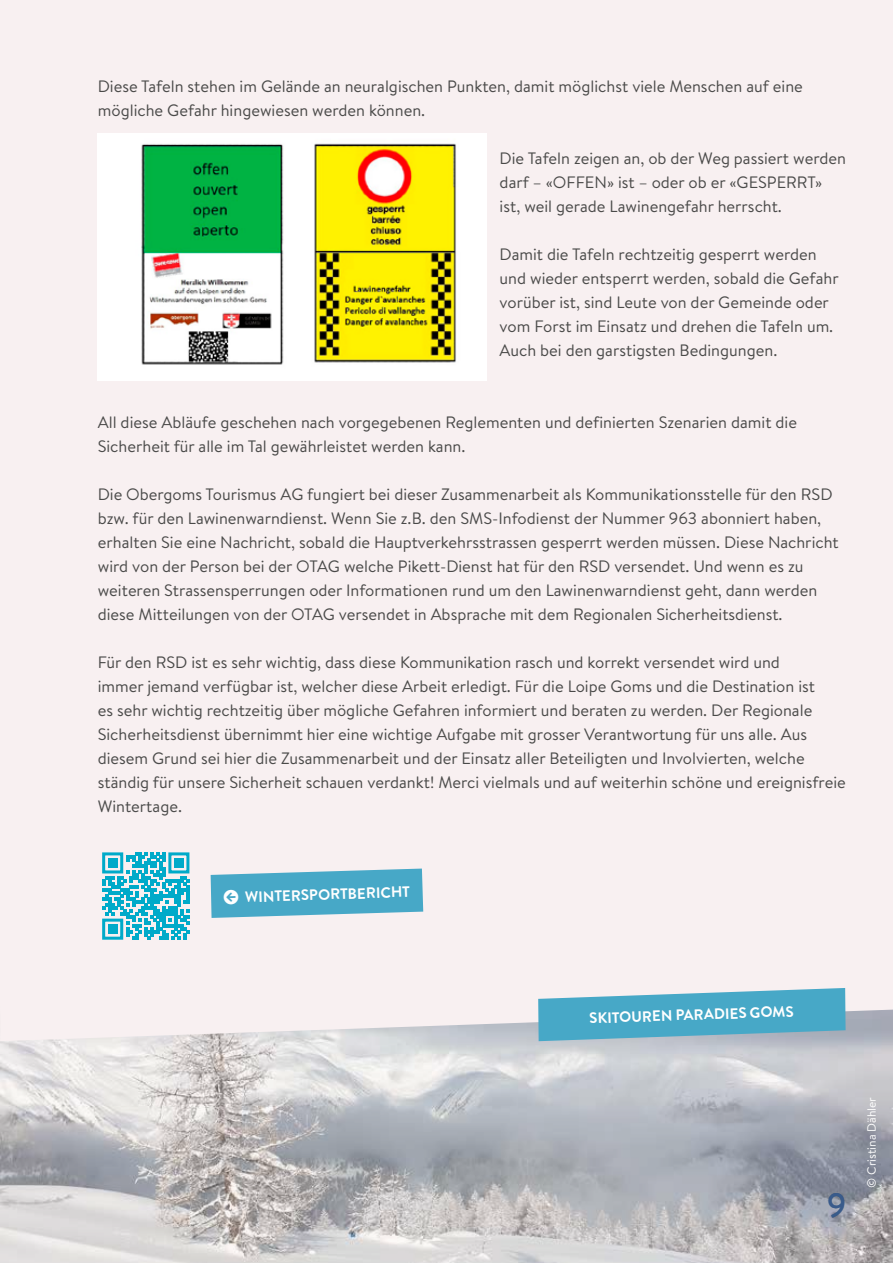
<style>
.page{position:relative;width:893px;height:1263px;background:#f8f0f1}
.page>*{position:absolute;margin:0;border:0;box-sizing:border-box;transform-origin:0 0}
.t1{font:500 34.5px "Brandon Grotesque";color:#395b8b}
.t2{font:16.5px/24px "Brandon Text";color:#4a4a49}
.t3{font:700 15px "Brandon Grotesque";color:#fff}
.t4{font:12px "Brandon Text";color:#fff}
</style>
<div class="page">
<img style="left:0;top:1041px;width:893px;height:222px">
<svg style="left:18px;top:1009px;width:875px;height:32px"></svg>
<svg style="left:538px;top:988px;width:308px;height:53px;background:#64b1ca"></svg>
<img style="left:98px;top:134px;width:389px;height:247px">
<svg style="left:102px;top:852px;width:87px;height:88px"></svg>
<div style="left:102px;top:852px;width:21px;height:21px;border:3px solid #00aac9"></div>
<div style="left:108px;top:858px;width:9px;height:9px;background:#00aac9"></div>
<div style="left:168px;top:852px;width:21px;height:21px;border:3px solid #00aac9"></div>
<div style="left:174px;top:858px;width:9px;height:9px;background:#00aac9"></div>
<div style="left:102px;top:919px;width:21px;height:21px;border:3px solid #00aac9"></div>
<div style="left:108px;top:925px;width:9px;height:9px;background:#00aac9"></div>
<svg style="left:211px;top:868px;width:212px;height:50px;background:#5fb2cc"></svg>
<p class="t2" style="left:98px;top:74px;width:707px">Diese Tafeln stehen im Gelände an neuralgischen Punkten, damit möglichst viele Menschen auf eine mögliche Gefahr hingewiesen werden können.</p>
<p class="t2" style="left:500px;top:146px;width:348px">Die Tafeln zeigen an, ob der Weg passiert werden darf – «OFFEN» ist – oder ob er «GESPERRT» ist, weil gerade Lawinengefahr herrscht.</p>
<p class="t2" style="left:500px;top:242px;width:341px">Damit die Tafeln rechtzeitig gesperrt werden und wieder entsperrt werden, sobald die Gefahr vorüber ist, sind Leute von der Gemeinde oder vom Forst im Einsatz und drehen die Tafeln um.<br>Auch bei den garstigsten Bedingungen.</p>
<p class="t2" style="left:98px;top:410px;width:701px">All diese Abläufe geschehen nach vorgegebenen Reglementen und definierten Szenarien damit die<br>Sicherheit für alle im Tal gewährleistet werden kann.</p>
<p class="t2" style="left:98px;top:482px;width:742px">Die Obergoms Tourismus AG fungiert bei dieser Zusammenarbeit als Kommunikationsstelle für den RSD bzw. für den Lawinenwarndienst. Wenn Sie z.B. den SMS-Infodienst der Nummer 963 abonniert haben, erhalten Sie eine Nachricht, sobald die Hauptverkehrsstrassen gesperrt werden müssen. Diese Nachricht wird von der Person bei der OTAG welche Pikett-Dienst hat für den RSD versendet. Und wenn es zu weiteren Strassensperrungen oder Informationen rund um den Lawinenwarndienst geht, dann werden diese Mitteilungen von der OTAG versendet in Absprache mit dem Regionalen Sicherheitsdienst.</p>
<p class="t2" style="left:98px;top:650px;width:749px">Für den RSD ist es sehr wichtig, dass diese Kommunikation rasch und korrekt versendet wird und<br>immer jemand verfügbar ist, welcher diese Arbeit erledigt. Für die Loipe Goms und die Destination ist<br>es sehr wichtig rechtzeitig über mögliche Gefahren informiert und beraten zu werden. Der Regionale Sicherheitsdienst übernimmt hier eine wichtige Aufgabe mit grosser Verantwortung für uns alle. Aus diesem Grund sei hier die Zusammenarbeit und der Einsatz aller Beteiligten und Involvierten, welche ständig für unsere Sicherheit schauen verdankt! Merci vielmals und auf weiterhin schöne und ereignisfreie Wintertage.</p>
<p class="t3" style="left:223px;top:887px;width:188px;rotate:-2deg">□●●▼ WINTERSPORTBERICHT</p>
<p class="t3" style="left:589px;top:1008px;width:206px;rotate:-2deg">SKITOUREN PARADIES GOMS</p>
<h1 class="t1" style="left:828px;top:1181px;width:20px">9</h1>
<p class="t4" style="left:863px;top:1188px;width:92px;rotate:-90deg">© Cristina Dähler</p>
</div>
